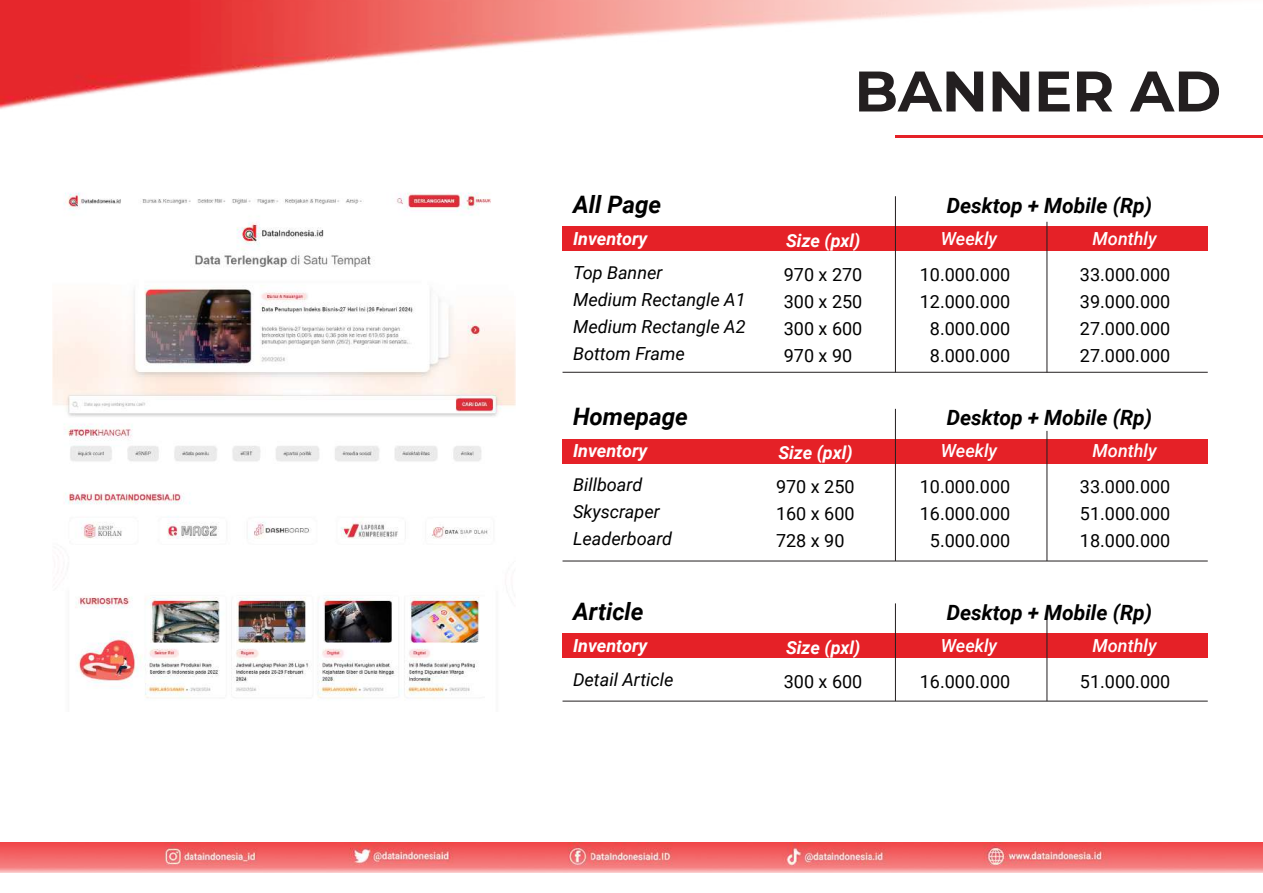
<style>
.page{position:relative;width:1263px;height:893px;background:#fff}
.page>*{position:absolute;margin:0;border:0;box-sizing:border-box;transform-origin:0 0}
.t1{font:700 57px "Montserrat";color:#231f20}
.t2{font:italic 700 24px "Roboto";color:#000}
.t3{font:italic 700 21px "Roboto";color:#000}
.t4{font:18px/27px "Roboto";color:#000;text-align:justify}
.t5{font:italic 18px/27px "Roboto";color:#000}
.t6{font:italic 700 18px "Roboto";color:#fff}
.t7{font:italic 500 18px "Roboto";color:#fff}
</style>
<div class="page">
<img style="left:0;top:0;width:1201px;height:109px">
<img style="left:0;top:842px;width:1263px;height:31px">
<div style="left:562px;top:439px;width:646px;height:24px;background:#e52127"></div>
<hr style="left:895px;top:409px;width:1px;height:152px;background:#231f20">
<hr style="left:1047px;top:431px;width:1px;height:130px;background:#231f20">
<hr style="left:562px;top:561px;width:646px;height:1px;background:#231f20">
<div style="left:562px;top:634px;width:646px;height:24px;background:#e52127"></div>
<hr style="left:895px;top:603px;width:1px;height:98px;background:#231f20">
<hr style="left:1047px;top:618px;width:1px;height:83px;background:#231f20">
<hr style="left:562px;top:701px;width:646px;height:1px;background:#231f20">
<div style="left:562px;top:227px;width:646px;height:24px;background:#e52127"></div>
<hr style="left:895px;top:196px;width:1px;height:176px;background:#231f20">
<hr style="left:1047px;top:222px;width:1px;height:150px;background:#231f20">
<hr style="left:562px;top:372px;width:646px;height:1px;background:#231f20">
<hr style="left:896px;top:135px;width:367px;height:3px;background:#e52127">
<img style="left:53px;top:192px;width:463px;height:507px">
<h1 class="t1" style="left:854px;top:53px;width:368px">BANNER AD</h1>
<h2 class="t2" style="left:573px;top:187px;width:90px">All Page</h2>
<p class="t3" style="left:947px;top:190px;width:207px">Desktop + Mobile (Rp)</p>
<p class="t6" style="left:573px;top:226px;width:76px">Inventory</p>
<p class="t6" style="left:786px;top:228px;width:76px">Size (pxl)</p>
<p class="t7" style="left:941px;top:226px;width:58px">Weekly</p>
<p class="t7" style="left:1092px;top:226px;width:66px">Monthly</p>
<p class="t5" style="left:573px;top:258px;width:174px">Top Banner<br>Medium Rectangle A1<br>Medium Rectangle A2<br>Bottom Frame</p>
<p class="t4" style="left:1080px;top:260px;width:92px">33.000.000<br>39.000.000<br>27.000.000<br>27.000.000</p>
<p class="t4" style="left:784px;top:260px;width:80px">970 x 270<br>300 x 250<br>300 x 600<br>970 x 90</p>
<p class="t4" style="left:920px;top:260px;width:92px;text-align:center">10.000.000<br>12.000.000<br>8.000.000<br>8.000.000</p>
<h2 class="t2" style="left:573px;top:400px;width:116px">Homepage</h2>
<p class="t3" style="left:947px;top:403px;width:207px">Desktop + Mobile (Rp)</p>
<p class="t6" style="left:573px;top:438px;width:76px">Inventory</p>
<p class="t6" style="left:778px;top:440px;width:76px">Size (pxl)</p>
<p class="t7" style="left:941px;top:438px;width:58px">Weekly</p>
<p class="t7" style="left:1092px;top:438px;width:66px">Monthly</p>
<p class="t5" style="left:573px;top:471px;width:101px">Billboard<br>Skyscraper<br>Leaderboard</p>
<p class="t4" style="left:1080px;top:473px;width:92px">33.000.000<br>51.000.000<br>18.000.000</p>
<p class="t4" style="left:776px;top:473px;width:80px">970 x 250<br>160 x 600<br>728 x 90</p>
<p class="t4" style="left:920px;top:473px;width:92px;text-align:center">10.000.000<br>16.000.000<br>5.000.000</p>
<h2 class="t2" style="left:573px;top:594px;width:72px">Article</h2>
<p class="t3" style="left:947px;top:598px;width:207px">Desktop + Mobile (Rp)</p>
<p class="t6" style="left:573px;top:633px;width:76px">Inventory</p>
<p class="t6" style="left:786px;top:635px;width:76px">Size (pxl)</p>
<p class="t7" style="left:941px;top:633px;width:58px">Weekly</p>
<p class="t7" style="left:1092px;top:633px;width:66px">Monthly</p>
<p class="t5" style="left:573px;top:665px;width:102px">Detail Article</p>
<p class="t4" style="left:784px;top:667px;width:80px">300 x 600</p>
<p class="t4" style="left:920px;top:667px;width:92px">16.000.000</p>
<p class="t4" style="left:1080px;top:667px;width:92px">51.000.000</p>
</div>
